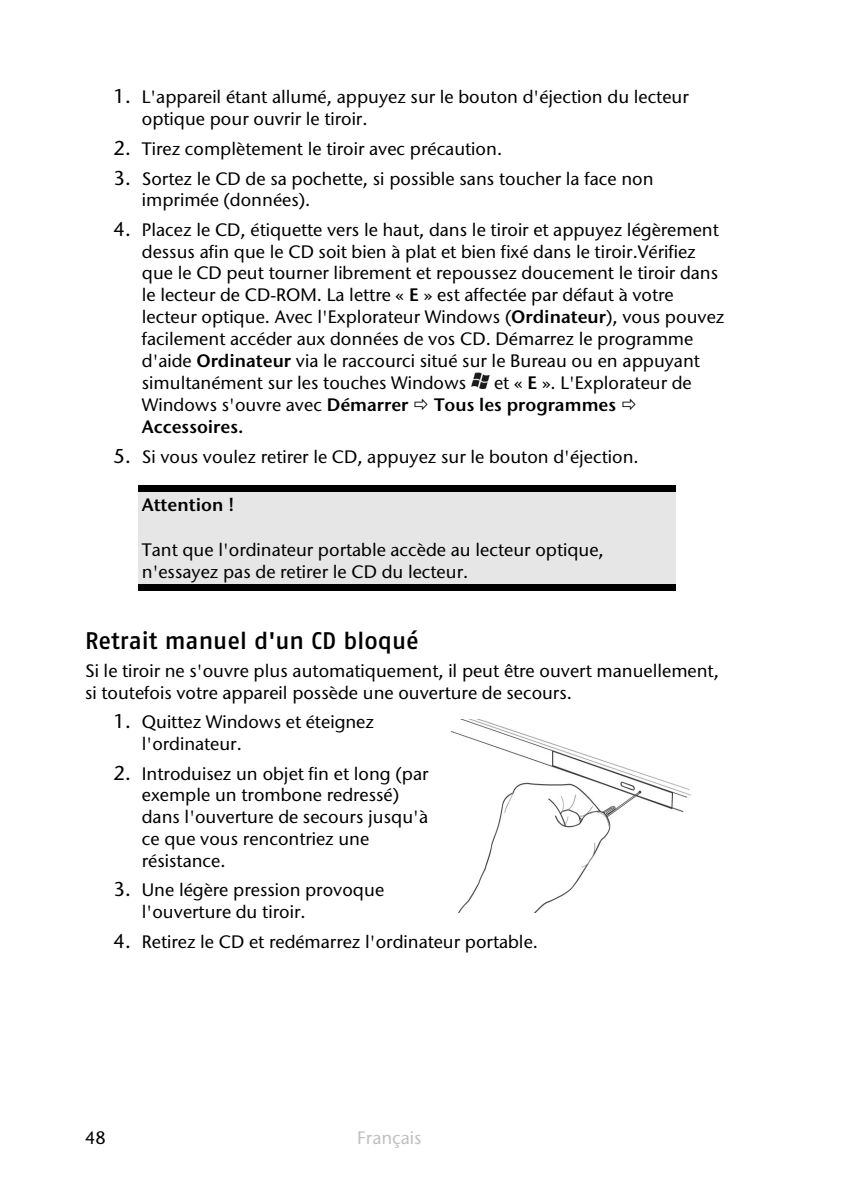
<style>
.page{position:relative;width:843px;height:1191px;background:#fff}
.page>*{position:absolute;margin:0;border:0;box-sizing:border-box;transform-origin:0 0}
.t1{font:500 24px "Medion MD";color:#000}
.t2{font:18px/21.8px "ITC Stone Sans";color:#000}
.t3{font:600 18px "ITC Stone Sans";color:#000}
.t4{font:18px "ITC Stone Sans";color:#c0c0c0}
.s1{font-size:20px}
.s2{font-weight:600}
</style>
<div class="page">
<img style="left:452px;top:719px;width:239px;height:193px">
<img style="left:471px;top:372px;width:18px;height:17px">
<div style="left:139px;top:491px;width:536px;height:36px;background:#e6e6e6"></div>
<div style="left:139px;top:485px;width:536px;height:6px;background:#000"></div>
<div style="left:139px;top:527px;width:536px;height:34px;background:#e6e6e6"></div>
<div style="left:139px;top:561px;width:536px;height:23px;background:#e6e6e6"></div>
<div style="left:139px;top:584px;width:536px;height:6px;background:#000"></div>
<p class="t2" style="left:142px;top:88px;width:548px;text-indent:-28px"><span class="s1">1.</span> L'appareil étant allumé, appuyez sur le bouton d'éjection du lecteur optique pour ouvrir le tiroir.</p>
<p class="t2" style="left:113px;top:139px;width:390px"><span class="s1">2.</span> Tirez complètement le tiroir avec précaution.</p>
<p class="t2" style="left:142px;top:169px;width:513px;text-indent:-28px"><span class="s1">3.</span> Sortez le CD de sa pochette, si possible sans toucher la face non imprimée (données).</p>
<p class="t2" style="left:142px;top:220px;width:584px;text-indent:-28px"><span class="s1">4.</span> Placez le CD, étiquette vers le haut, dans le tiroir et appuyez légèrement dessus afin que le CD soit bien à plat et bien fixé dans le tiroir.Vérifiez que le CD peut tourner librement et repoussez doucement le tiroir dans le lecteur de CD-ROM. La lettre « <span class="s2">E</span> » est affectée par défaut à votre lecteur optique. Avec l'Explorateur Windows (<span class="s2">Ordinateur</span>), vous pouvez facilement accéder aux données de vos CD. Démarrez le programme d'aide <span class="s2">Ordinateur</span> via le raccourci situé sur le Bureau ou en appuyant simultanément sur les touches Windows</p>
<p class="t2" style="left:494px;top:373px;width:199px">et « <span class="s2">E</span> ». L'Explorateur de</p>
<p class="t2" style="left:142px;top:395px;width:268px">Windows s'ouvre avec <span class="s2">Démarrer</span></p>
<p class="t3" style="left:434px;top:397px;width:183px">Tous les programmes</p>
<p class="t3" style="left:142px;top:420px;width:103px">Accessoires.</p>
<p class="t2" style="left:113px;top:447px;width:526px"><span class="s1">5.</span> Si vous voulez retirer le CD, appuyez sur le bouton d'éjection.</p>
<p class="t3" style="left:142px;top:497px;width:94px">Attention !</p>
<p class="t2" style="left:142px;top:541px;width:463px">Tant que l'ordinateur portable accède au lecteur optique, n'essayez pas de retirer le CD du lecteur.</p>
<h1 class="t1" style="left:85px;top:631px;width:335px">Retrait manuel d'un CD bloqué</h1>
<p class="t2" style="left:85px;top:661px;width:635px">Si le tiroir ne s'ouvre plus automatiquement, il peut être ouvert manuellement, si toutefois votre appareil possède une ouverture de secours.</p>
<p class="t2" style="left:142px;top:713px;width:233px;text-indent:-28px"><span class="s1">1.</span> Quittez Windows et éteignez l'ordinateur.</p>
<p class="t2" style="left:142px;top:764px;width:288px;text-indent:-28px"><span class="s1">2.</span> Introduisez un objet fin et long (par exemple un trombone redressé) dans l'ouverture de secours jusqu'à ce que vous rencontriez une résistance.</p>
<p class="t2" style="left:142px;top:881px;width:244px;text-indent:-28px"><span class="s1">3.</span> Une légère pression provoque l'ouverture du tiroir.</p>
<p class="t2" style="left:113px;top:932px;width:426px"><span class="s1">4.</span> Retirez le CD et redémarrez l'ordinateur portable.</p>
<p class="t2" style="left:85px;top:1129px;width:22px">48</p>
<p class="t4" style="left:357px;top:1131px;width:66px">Français</p>
</div>
